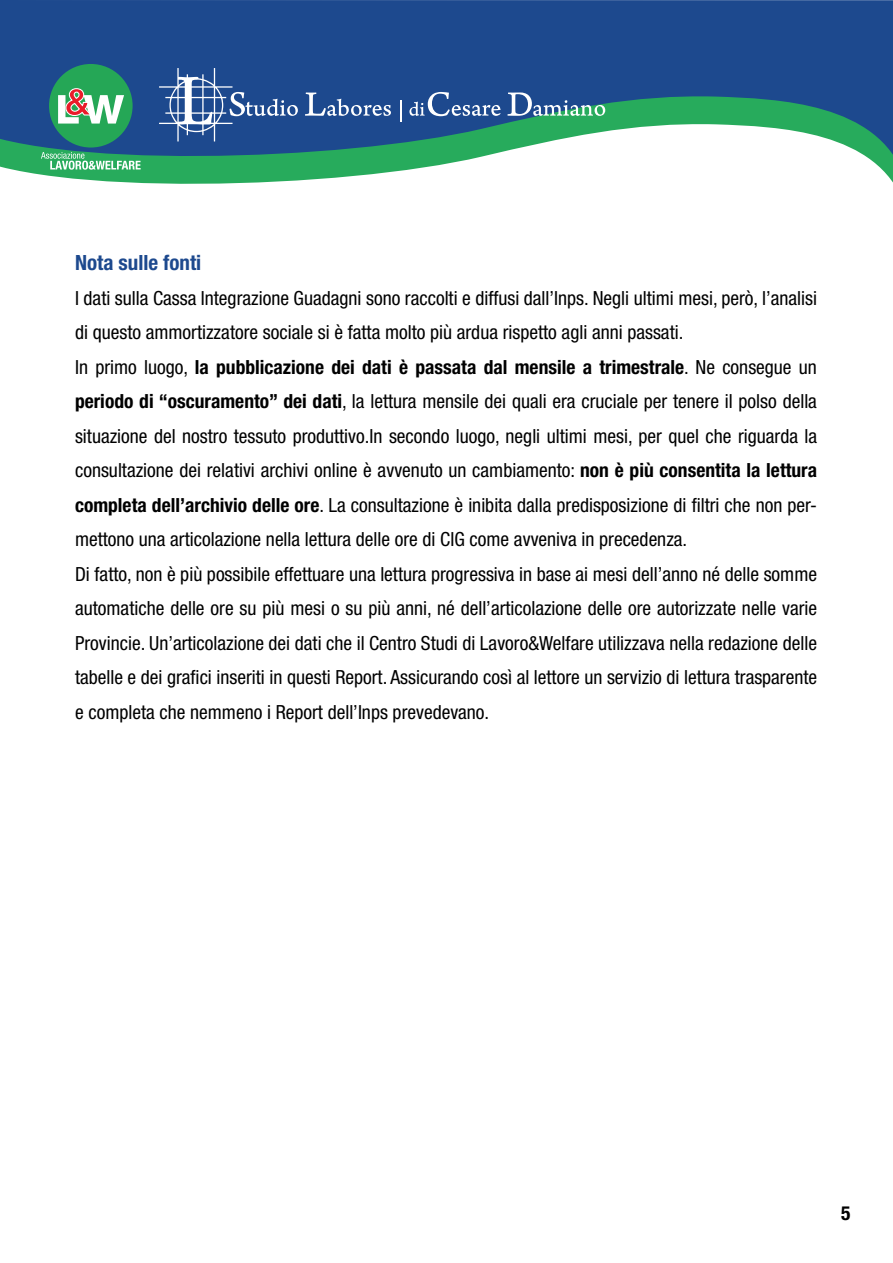
<style>
.page{position:relative;width:893px;height:1263px;background:#fff}
.page>*{position:absolute;margin:0;border:0;box-sizing:border-box;transform-origin:0 0}
.t1{font:700 condensed 21px "Helvetica Neue LT Std";color:#1d498e}
.t2{font:condensed 19.5px/34.5px "Helvetica Neue LT Std";color:#000}
.t3{font:700 condensed 19.5px "Helvetica Neue LT Std";color:#000}
.s1{font-weight:700}
</style>
<div class="page">
<svg style="left:51px;top:176px;width:842px;height:8px"></svg>
<svg style="left:0;top:0;width:893px;height:176px;background:#3c7095"></svg>
<div style="left:49px;top:64px;width:84px;height:84px;background:#25a756;border-radius:50%"></div>
<svg style="left:58px;top:88px;width:66px;height:36px"></svg>
<svg style="left:41px;top:152px;width:100px;height:18px;background:#64bd8d"></svg>
<svg style="left:159px;top:68px;width:139px;height:73px;background:#40659f"></svg>
<svg style="left:305px;top:92px;width:86px;height:24px;background:#4d6fa6"></svg>
<svg style="left:400px;top:101px;width:1px;height:21px"></svg>
<svg style="left:409px;top:92px;width:92px;height:24px;background:#4b6ea5"></svg>
<svg style="left:507px;top:92px;width:98px;height:24px;background:#527da2"></svg>
<p class="t1" style="left:75px;top:250px;width:128px">Nota sulle fonti</p>
<p class="t2" style="left:75px;top:280px;width:744px">I dati sulla Cassa Integrazione Guadagni sono raccolti e diffusi dall’Inps. Negli ultimi mesi, però, l’analisi di questo ammortizzatore sociale si è fatta molto più ardua rispetto agli anni passati.<br>In primo luogo, <span class="s1">la pubblicazione dei dati è passata dal mensile a trimestrale</span>. Ne consegue un <span class="s1">periodo di “oscuramento” dei dati</span>, la lettura mensile dei quali era cruciale per tenere il polso della situazione del nostro tessuto produttivo.In secondo luogo, negli ultimi mesi, per quel che riguarda la consultazione dei relativi archivi online è avvenuto un cambiamento: <span class="s1">non è più consentita la lettura completa dell’archivio delle ore</span>. La consultazione è inibita dalla predisposizione di filtri che non per&shy;mettono una articolazione nella lettura delle ore di CIG come avveniva in precedenza.<br>Di fatto, non è più possibile effettuare una lettura progressiva in base ai mesi dell’anno né delle somme automatiche delle ore su più mesi o su più anni, né dell’articolazione delle ore autorizzate nelle varie Provincie. Un’articolazione dei dati che il Centro Studi di Lavoro&amp;Welfare utilizzava nella redazione delle tabelle e dei grafici inseriti in questi Report. Assicurando così al lettore un servizio di lettura trasparente e completa che nemmeno i Report dell’Inps prevedevano.</p>
<p class="t3" style="left:841px;top:1202px;width:11px">5</p>
</div>
